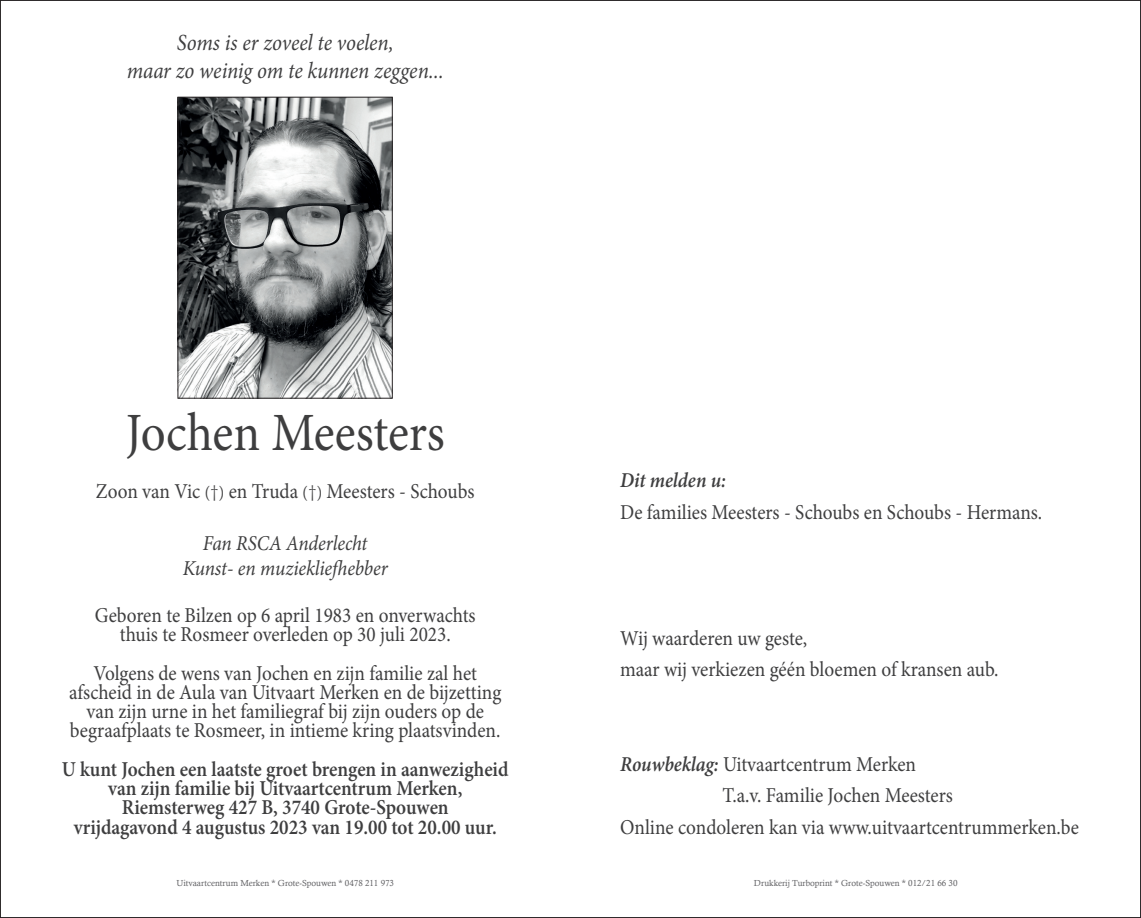
<style>
.page{position:relative;width:1141px;height:918px;background:#fff}
.page>*{position:absolute;margin:0;border:0;box-sizing:border-box;transform-origin:0 0}
.t1{font:53.9px "Minion Pro";letter-spacing:-.005em;color:#3e3e3f;scale:.91 1}
.t2{font:italic 23.1px/28px "Minion Pro";letter-spacing:-.005em;color:#3e3e3f;text-align:center;scale:.91 1}
.t3{font:21.18px/19.2px "Minion Pro";color:#3e3e3f;text-align:center;scale:.91 1}
.t4{font:600 21.18px/19.2px "Minion Pro";color:#3e3e3f;text-align:center;scale:.91 1}
.t5{font:italic 21.18px/24.5px "Minion Pro";letter-spacing:-.005em;color:#3e3e3f;text-align:center;scale:.91 1}
.t6{font:italic 600 21.18px "Minion Pro";color:#3e3e3f;scale:.91 1}
.t7{font:8.75px "Calisto";color:#636366}
.s1{font-size:17.32px}
.s2{font-family:"Century Gothic";font-size:17.32px}
.s3{font-weight:600;font-style:italic}
</style>
<div class="page">
<img style="left:180px;top:99px;width:210px;height:297px">
<div style="left:178px;top:97px;width:214px;height:301px;border:1px solid #231f20"></div>
<p class="t2" style="left:127px;top:29px;width:350px">Soms is er zoveel te voelen,<br>maar zo weinig om te kunnen zeggen...</p>
<h1 class="t1" style="left:126px;top:397px;width:352px">Jochen Meesters</h1>
<p class="t3" style="left:96px;top:481px;width:418px">Zoon van Vic <span class="s1">(</span><span class="s2">†</span><span class="s1">)</span> en Truda <span class="s1">(</span><span class="s2">†</span><span class="s1">)</span> Meesters - Schoubs</p>
<p class="t5" style="left:183px;top:531px;width:227px">Fan RSCA Anderlecht<br>Kunst- en muziekliefhebber</p>
<p class="t3" style="left:95px;top:605px;width:420px">Geboren te Bilzen op 6 april 1983 en onverwachts thuis te Rosmeer overleden op 30 juli 2023.</p>
<p class="t3" style="left:69px;top:663px;width:476px">Volgens de wens van Jochen en zijn familie zal het afscheid in de Aula van Uitvaart Merken en de bijzetting van zijn urne in het familiegraf bij zijn ouders op de begraafplaats te Rosmeer, in intieme kring plaatsvinden.</p>
<p class="t4" style="left:62px;top:759px;width:492px">U kunt Jochen een laatste groet brengen in aanwezigheid van zijn familie bij Uitvaartcentrum Merken, Riemsterweg 427 B, 3740 Grote-Spouwen<br>vrijdagavond 4 augustus 2023 van 19.00 tot 20.00 uur.</p>
<p class="t6" style="left:620px;top:465px;width:118px">Dit melden u:</p>
<p class="t3" style="left:620px;top:502px;width:465px">De families Meesters - Schoubs en Schoubs - Hermans.</p>
<p class="t3" style="left:620px;top:622px;width:417px;line-height:31.5px;text-align:left">Wij waarderen uw geste,<br>maar wij verkiezen géén bloemen of kransen aub.</p>
<p class="t3" style="left:620px;top:754px;width:327px"><span class="s3">Rouwbeklag:</span> Uitvaartcentrum Merken</p>
<p class="t3" style="left:722px;top:786px;width:255px">T.a.v. Familie Jochen Meesters</p>
<p class="t3" style="left:620px;top:817px;width:506px">Online condoleren kan via www.uitvaartcentrummerken.be</p>
<p class="t7" style="left:176px;top:877px;width:219px">Uitvaartcentrum Merken * Grote-Spouwen * 0478 211 973</p>
<p class="t7" style="left:754px;top:877px;width:205px">Drukkerij Turboprint * Grote-Spouwen * 012/21 66 30</p>
</div>
